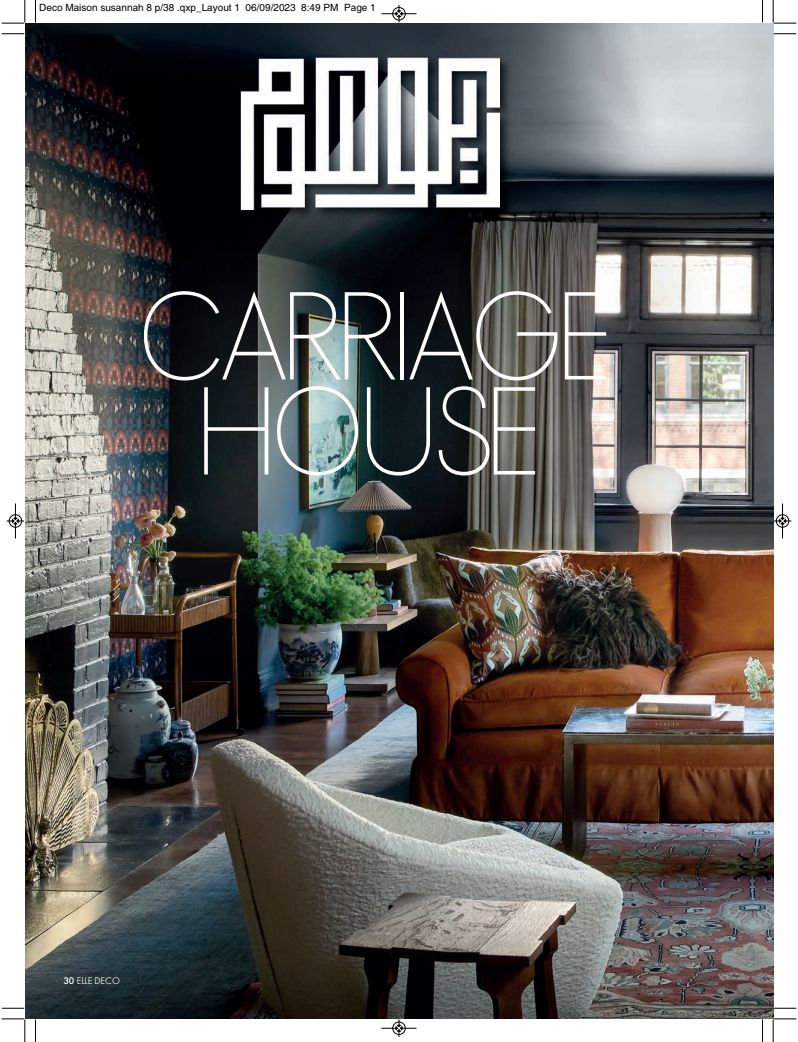
<style>
.page{position:relative;width:798px;height:1042px;background:#fff}
.page>*{position:absolute;margin:0;border:0;box-sizing:border-box;transform-origin:0 0}
.t1{font:300 113px/95px "Elle Nova C Std";letter-spacing:-.02em;color:#fff;text-align:center}
.t2{font:10px "Helvetica";color:#000}
.t3{font:10px "Elle Gabor Text";color:#fff}
.s1{font-family:"Elle Gabor Std";font-weight:500}
</style>
<div class="page">
<img style="left:26px;top:23px;width:746px;height:996px">
<img style="left:231px;top:45px;width:285px;height:185px">
<img style="left:239px;top:50px;width:260px;height:160px">
<svg style="left:35px;top:0;width:1px;height:22px"></svg>
<svg style="left:2px;top:33px;width:22px;height:2px"></svg>
<svg style="left:762px;top:0;width:1px;height:22px"></svg>
<svg style="left:773px;top:33px;width:23px;height:2px"></svg>
<svg style="left:35px;top:1019px;width:1px;height:23px"></svg>
<svg style="left:2px;top:1008px;width:22px;height:1px"></svg>
<svg style="left:762px;top:1019px;width:1px;height:23px"></svg>
<svg style="left:773px;top:1008px;width:23px;height:1px"></svg>
<svg style="left:2px;top:0;width:24px;height:24px"></svg>
<svg style="left:772px;top:0;width:24px;height:24px"></svg>
<svg style="left:2px;top:1018px;width:24px;height:24px"></svg>
<svg style="left:772px;top:1018px;width:24px;height:24px"></svg>
<hr style="left:381px;top:14px;width:35px;height:1px;background:#000">
<div style="left:392px;top:7px;width:13px;height:13px;border:1px solid #000;border-radius:50%"></div>
<svg style="left:395px;top:5px;width:7px;height:17px"></svg>
<hr style="left:381px;top:1028px;width:35px;height:1px;background:#000">
<div style="left:392px;top:1022px;width:13px;height:13px;border:1px solid #000;border-radius:50%"></div>
<svg style="left:395px;top:1019px;width:7px;height:18px"></svg>
<div style="left:9px;top:514px;width:13px;height:14px;border:1px solid #fff;border-radius:50%"></div>
<hr style="left:15px;top:503px;width:1px;height:35px;background:#000">
<div style="left:9px;top:515px;width:13px;height:12px;border:1px solid #000;border-radius:50%"></div>
<svg style="left:7px;top:518px;width:17px;height:6px"></svg>
<div style="left:775px;top:514px;width:13px;height:14px;border:1px solid #fff;border-radius:50%"></div>
<hr style="left:782px;top:503px;width:1px;height:35px;background:#000">
<div style="left:775px;top:515px;width:13px;height:12px;border:1px solid #000;border-radius:50%"></div>
<svg style="left:773px;top:518px;width:18px;height:6px"></svg>
<p class="t2" style="left:39px;top:2px;width:338px">Deco Maison susannah 8 p/38 .qxp_Layout 1 06/09/2023 8:49 PM Page 1</p>
<h1 class="t1" style="left:139px;top:304px;width:472px">CARRIAGE<br>HOUSE</h1>
<p class="t3" style="left:64px;top:977px;width:58px"><span class="s1">30</span> ELLE DECO</p>
</div>
